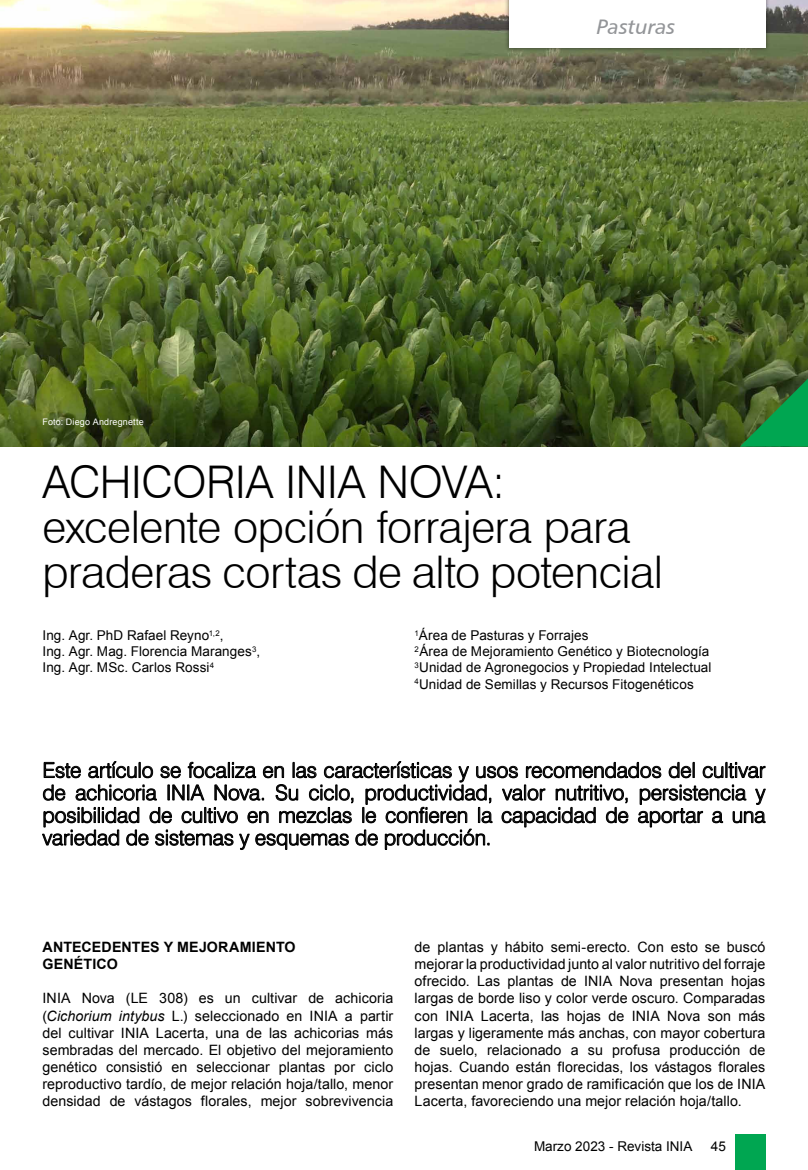
<style>
.page{position:relative;width:808px;height:1170px;background:#fff}
.page>*{position:absolute;margin:0;border:0;box-sizing:border-box;transform-origin:0 0}
.t1{font:300 45px/45px "Swiss 721 BT";letter-spacing:-.01em;color:#000}
.t2{font:300 21px/22.5px "Swiss 721 BT";letter-spacing:-.005em;color:#000;text-align:justify}
.t3{font:21px "Humanist 777 BT Italic B";color:#939598}
.t4{font:14.25px/17.1px "Arial";letter-spacing:.005em;color:#000;text-align:justify}
.t5{font:700 14.25px "Arial";color:#000}
.t6{font:13.5px/16.2px "Arial";letter-spacing:.005em;color:#000}
.t7{font:9px "Arial";letter-spacing:.02em;color:#fff}
.s1{font-style:italic}
</style>
<div class="page">
<div style="left:734px;top:1134px;width:31px;height:35px;background:#00a651"></div>
<img style="left:0;top:0;width:808px;height:446px">
<div style="left:504px;top:0;width:266px;height:52px;background:#000;opacity:.5"></div>
<div style="left:509px;top:0;width:256px;height:47px;background:#fff"></div>
<svg style="left:42px;top:761px;width:724px;height:89px"></svg>
<svg style="left:740px;top:378px;width:68px;height:68px;background:#227c3b"></svg>
<p class="t7" style="left:43px;top:415px;width:103px">Foto: Diego Andregnette</p>
<h2 class="t3" style="left:597px;top:13px;width:80px">Pasturas</h2>
<h1 class="t1" style="left:43px;top:459px;width:622px">Achicoria INIA Nova: excelente opción forrajera para praderas cortas de alto potencial</h1>
<p class="t6" style="left:43px;top:627px;width:219px">Ing. Agr. PhD Rafael Reyno<sup>1,2</sup>,<br>Ing. Agr. Mag. Florencia Maranges<sup>3</sup>,<br>Ing. Agr. MSc. Carlos Rossi<sup>4</sup></p>
<p class="t6" style="left:415px;top:627px;width:298px"><sup>1</sup>Área de Pasturas y Forrajes<br><sup>2</sup>Área de Mejoramiento Genético y Biotecnología <sup>3</sup>Unidad de Agronegocios y Propiedad Intelectual <sup>4</sup>Unidad de Semillas y Recursos Fitogenéticos</p>
<p class="t2" style="left:43px;top:758px;width:724px">Este artículo se focaliza en las características y usos recomendados del cultivar de achicoria INIA Nova. Su ciclo, productividad, valor nutritivo, persistencia y posibilidad de cultivo en mezclas le confieren la capacidad de aportar a una variedad de sistemas y esquemas de producción.</p>
<p class="t5" style="left:43px;top:937px;width:22px">ANTECEDENTES</p>
<p class="t5" style="left:164px;top:937px;width:54px">Y MEJORAMIENTO</p>
<p class="t5" style="left:43px;top:954px;width:11px">GEN</p>
<p class="t5" style="left:74px;top:954px;width:20px">ÉTICO</p>
<p class="t4" style="left:43px;top:989px;width:352px">INIA Nova (LE 308) es un cultivar de achicoria (<span class="s1">Cichorium intybus</span> L.) seleccionado en INIA a partir del cultivar INIA Lacerta, una de las achicorias más sembradas del mercado. El objetivo del mejoramiento genético consistió en seleccionar plantas por ciclo reproductivo tardío, de mejor relación hoja/tallo, menor densidad de vástagos florales, mejor sobrevivencia</p>
<p class="t4" style="left:415px;top:938px;width:352px">de plantas y hábito semi-erecto. Con esto se buscó mejorar la productividad junto al valor nutritivo del forraje ofrecido. Las plantas de INIA Nova presentan hojas largas de borde liso y color verde oscuro. Comparadas con INIA Lacerta, las hojas de INIA Nova son más largas y ligeramente más anchas, con mayor cobertura de suelo, relacionado a su profusa producción de hojas. Cuando están florecidas, los vástagos florales presentan menor grado de ramificación que los de INIA Lacerta, favoreciendo una mejor relación hoja/tallo.</p>
<p class="t6" style="left:534px;top:1138px;width:160px">Marzo 2023 - Revista INIA</p>
<p class="t6" style="left:711px;top:1138px;width:17px">45</p>
</div>
